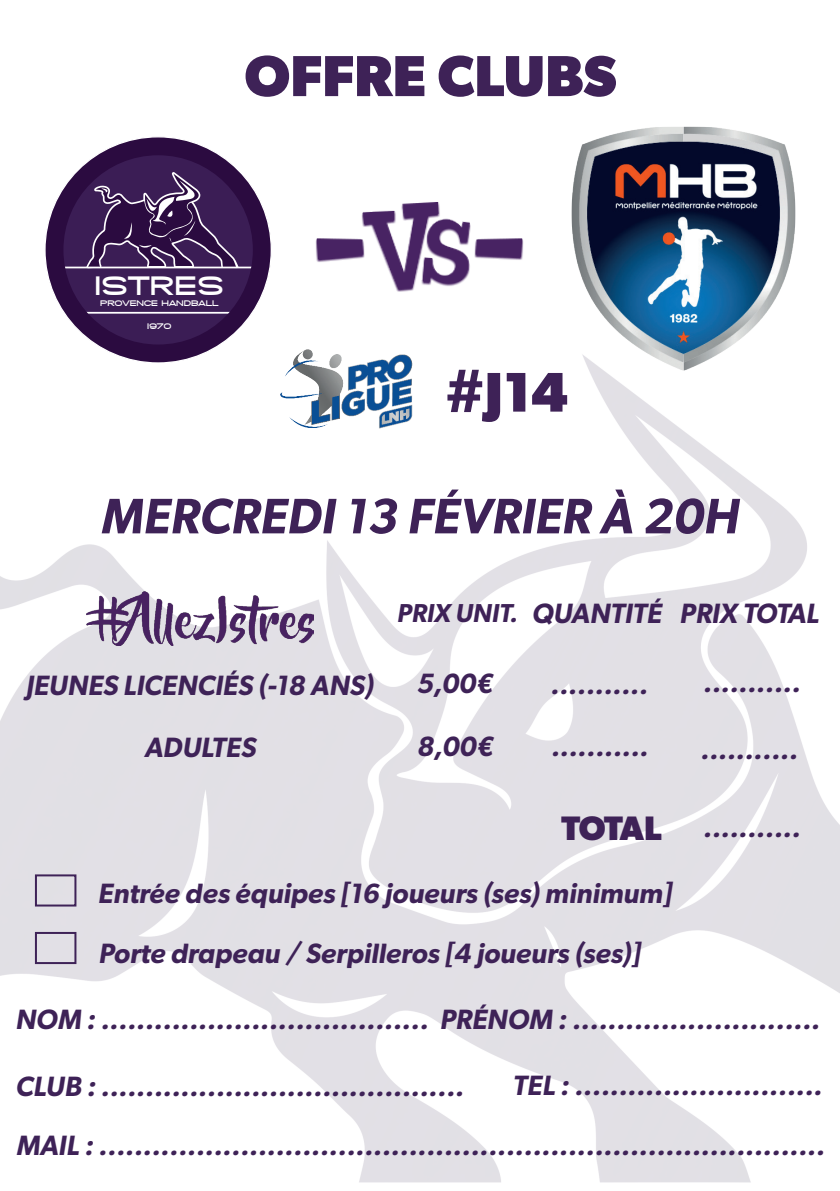
<style>
.page{position:relative;width:840px;height:1191px;background:#fff}
.page>*{position:absolute;margin:0;border:0;box-sizing:border-box;transform-origin:0 0}
.t1{font:700 58px "Gibson";color:#3e2257}
.t2{font:700 56px "Gibson";color:#3e2257}
.t3{font:italic 600 50px "Gibson";color:#3e2257}
.t4{font:italic 600 28px/60px "Gibson";color:#3e2257}
.t5{font:800 27px "SF Grandezza";color:#fff}
.t6{font:italic 600 26px "Gibson";color:#3e2257}
.t7{font:800 8.2px "SF Grandezza";color:#fff}
.s1{font-weight:700;font-style:normal;font-size:34px}
</style>
<div class="page">
<img style="left:0;top:370px;width:839px;height:813px">
<img style="left:86px;top:591px;width:227px;height:54px">
<div style="left:45px;top:137px;width:226px;height:226px;background:#2b0b40;border-radius:50%"></div>
<svg style="left:63px;top:155px;width:190px;height:189px"></svg>
<hr style="left:63px;top:267px;width:190px;height:1px;background:#fff">
<hr style="left:63px;top:312px;width:190px;height:2px;background:#fff">
<img style="left:571px;top:127px;width:225px;height:243px">
<img style="left:315px;top:202px;width:209px;height:90px">
<img style="left:243px;top:331px;width:206px;height:116px">
<div style="left:35px;top:874px;width:41px;height:32px;border:2px solid #3e2257"></div>
<div style="left:35px;top:932px;width:41px;height:32px;border:2px solid #3e2257"></div>
<h1 class="t1" style="left:244px;top:42px;width:373px">OFFRE CLUBS</h1>
<p class="t5" style="left:94px;top:268px;width:131px">ISTRES</p>
<p class="t7" style="left:100px;top:298px;width:120px">PROVENCE HANDBALL</p>
<p class="t7" style="left:147px;top:321px;width:25px">1970</p>
<h2 class="t2" style="left:444px;top:359px;width:125px">#J14</h2>
<h3 class="t3" style="left:101px;top:486px;width:639px">MERCREDI 13 FÉVRIER À 20H</h3>
<p class="t6" style="left:397px;top:598px;width:122px">PRIX UNIT.</p>
<p class="t4" style="left:531px;top:583px;width:288px">QUANTITÉ PRIX TOTAL</p>
<p class="t4" style="left:26px;top:654px;width:349px">JEUNES LICENCIÉS (-18 ANS)</p>
<p class="t4" style="left:416px;top:653px;width:78px">5,00€</p>
<p class="t4" style="left:145px;top:717px;width:113px">ADULTES</p>
<p class="t4" style="left:417px;top:715px;width:78px">8,00€</p>
<p class="t4" style="left:550px;top:653px;width:99px">...........</p>
<p class="t4" style="left:703px;top:652px;width:99px">...........</p>
<p class="t4" style="left:551px;top:716px;width:99px">...........</p>
<p class="t4" style="left:700px;top:718px;width:99px">...........</p>
<p class="t4" style="left:561px;top:797px;width:241px"><span class="s1">TOTAL</span> ...........</p>
<p class="t4" style="left:98px;top:862px;width:575px">Entrée des équipes [16 joueurs (ses) minimum]<br>Porte drapeau / Serpilleros [4 joueurs (ses)]</p>
<p class="t4" style="left:16px;top:989px;width:805px">NOM : ..................................... PRÉNOM : ............................</p>
<p class="t4" style="left:16px;top:1055px;width:450px">CLUB : .........................................</p>
<p class="t4" style="left:512px;top:1055px;width:311px">TEL : ............................</p>
<p class="t4" style="left:16px;top:1114px;width:810px">MAIL : ..................................................................................</p>
</div>
